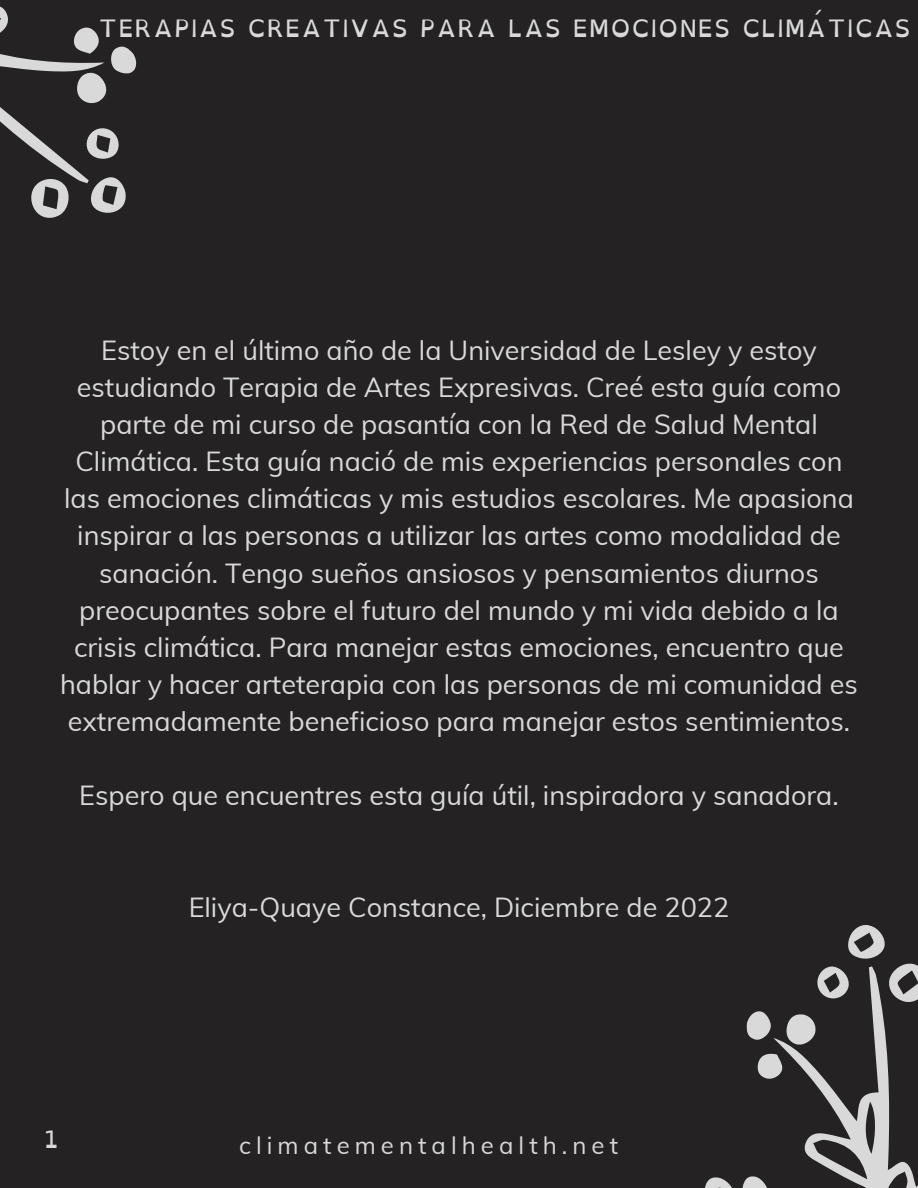
<style>
.page{position:relative;width:918px;height:1188px;background:#242222}
.page>*{position:absolute;margin:0;border:0;box-sizing:border-box;transform-origin:0 0}
.t1{font:27px/37.2px "Muli";color:#d9d9d9;text-align:center}
.t2{font:24px "Open Dyslexic";letter-spacing:.06em;color:#d9d9d9}
.t3{font:24px "Muli";letter-spacing:.21em;color:#d9d9d9}
</style>
<div class="page">
<svg style="left:0;top:6px;width:67px;height:136px"></svg>
<svg style="left:24px;top:122px;width:102px;height:96px"></svg>
<svg style="left:67px;top:27px;width:70px;height:77px"></svg>
<svg style="left:804px;top:1082px;width:114px;height:106px"></svg>
<svg style="left:705px;top:1176px;width:62px;height:12px"></svg>
<svg style="left:746px;top:925px;width:172px;height:157px"></svg>
<p class="t2" style="left:99px;top:7px;width:813px">TERAPIAS CREATIVAS PARA LAS EMOCIONES CLIMÁTICAS</p>
<p class="t1" style="left:60px;top:331px;width:799px">Estoy en el último año de la Universidad de Lesley y estoy estudiando Terapia de Artes Expresivas. Creé esta guía como parte de mi curso de pasantía con la Red de Salud Mental Climática. Esta guía nació de mis experiencias personales con las emociones climáticas y mis estudios escolares. Me apasiona inspirar a las personas a utilizar las artes como modalidad de sanación. Tengo sueños ansiosos y pensamientos diurnos preocupantes sobre el futuro del mundo y mi vida debido a la crisis climática. Para manejar estas emociones, encuentro que hablar y hacer arteterapia con las personas de mi comunidad es extremadamente beneficioso para manejar estos sentimientos.</p>
<p class="t1" style="left:79px;top:777px;width:761px">Espero que encuentres esta guía útil, inspiradora y sanadora.</p>
<p class="t2" style="left:44px;top:1118px;width:15px">1</p>
<p class="t1" style="left:189px;top:888px;width:542px">Eliya-Quaye Constance, Diciembre de 2022</p>
<p class="t3" style="left:239px;top:1130px;width:380px">climatementalhealth.net</p>
</div>
